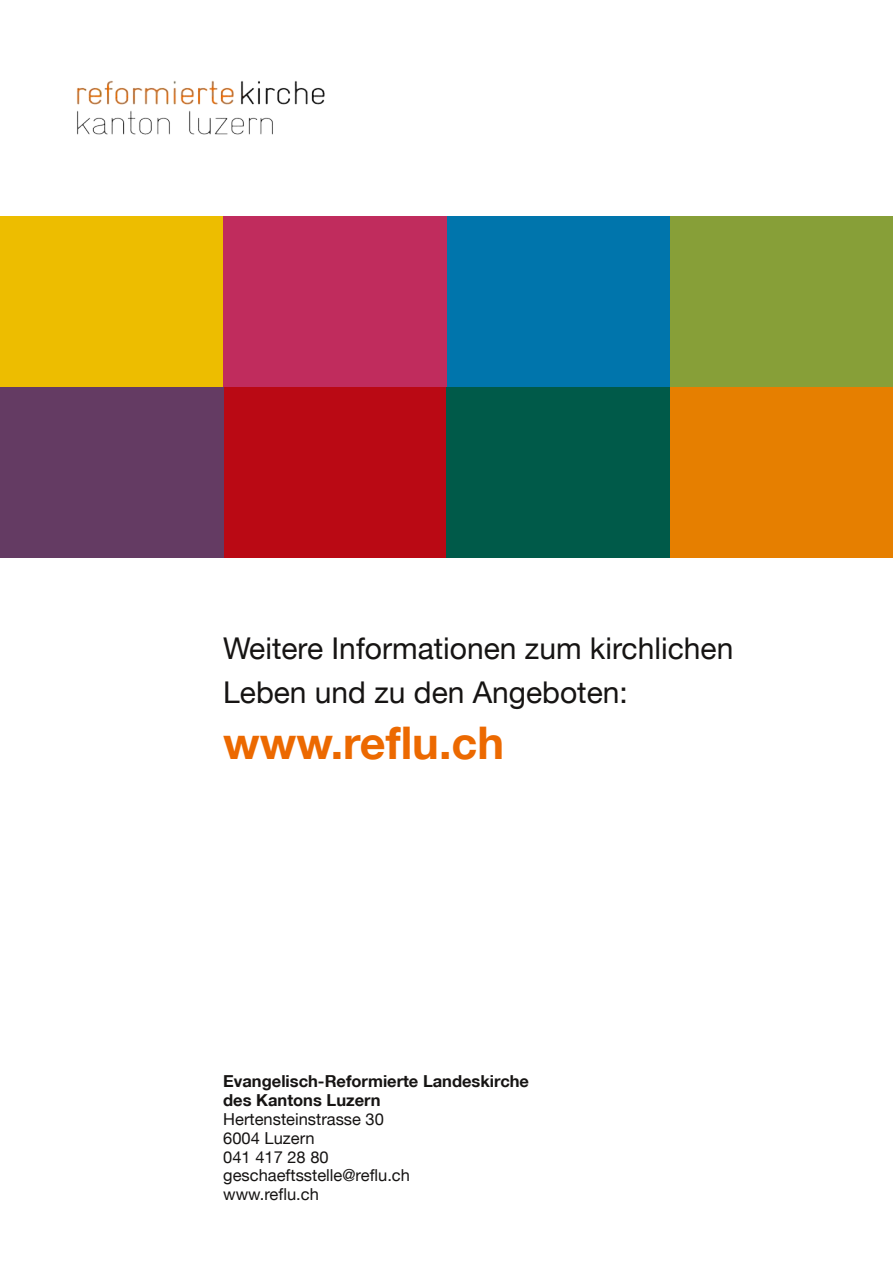
<style>
.page{position:relative;width:893px;height:1263px;background:#fff}
.page>*{position:absolute;margin:0;border:0;box-sizing:border-box;transform-origin:0 0}
.t1{font:700 45px "Helvetica Neue LT";color:#ec6900}
.t2{font:30px/44.1px "Helvetica Neue LT";color:#161413}
.t3{font:16.5px/18.8px "Helvetica Neue LT";color:#161413}
.t4{font:700 16.5px/18.8px "Helvetica Neue LT";color:#161413}
</style>
<div class="page">
<div style="left:670px;top:387px;width:223px;height:170px;background:#e67f00"></div>
<div style="left:0;top:217px;width:223px;height:170px;background:#edbd00"></div>
<div style="left:446px;top:217px;width:224px;height:170px;background:#0075ac"></div>
<div style="left:223px;top:387px;width:223px;height:170px;background:#ba0914"></div>
<div style="left:223px;top:217px;width:223px;height:170px;background:#c02c5d"></div>
<div style="left:0;top:387px;width:223px;height:170px;background:#643b63"></div>
<div style="left:446px;top:387px;width:224px;height:170px;background:#005a49"></div>
<div style="left:670px;top:217px;width:223px;height:170px;background:#879f38"></div>
<img style="left:76px;top:80px;width:249px;height:55px">
<h2 class="t2" style="left:223px;top:628px;width:512px">Weitere Informationen zum kirchlichen<br>Leben und zu den Angeboten:</h2>
<h1 class="t1" style="left:223px;top:727px;width:282px">www.reflu.ch</h1>
<p class="t4" style="left:223px;top:1074px;width:307px">Evangelisch-Reformierte Landeskirche des Kantons Luzern</p>
<p class="t3" style="left:223px;top:1111px;width:188px">Hertensteinstrasse 30<br>6004 Luzern<br>041 417 28 80 geschaeftsstelle@reflu.ch www.reflu.ch</p>
</div>
